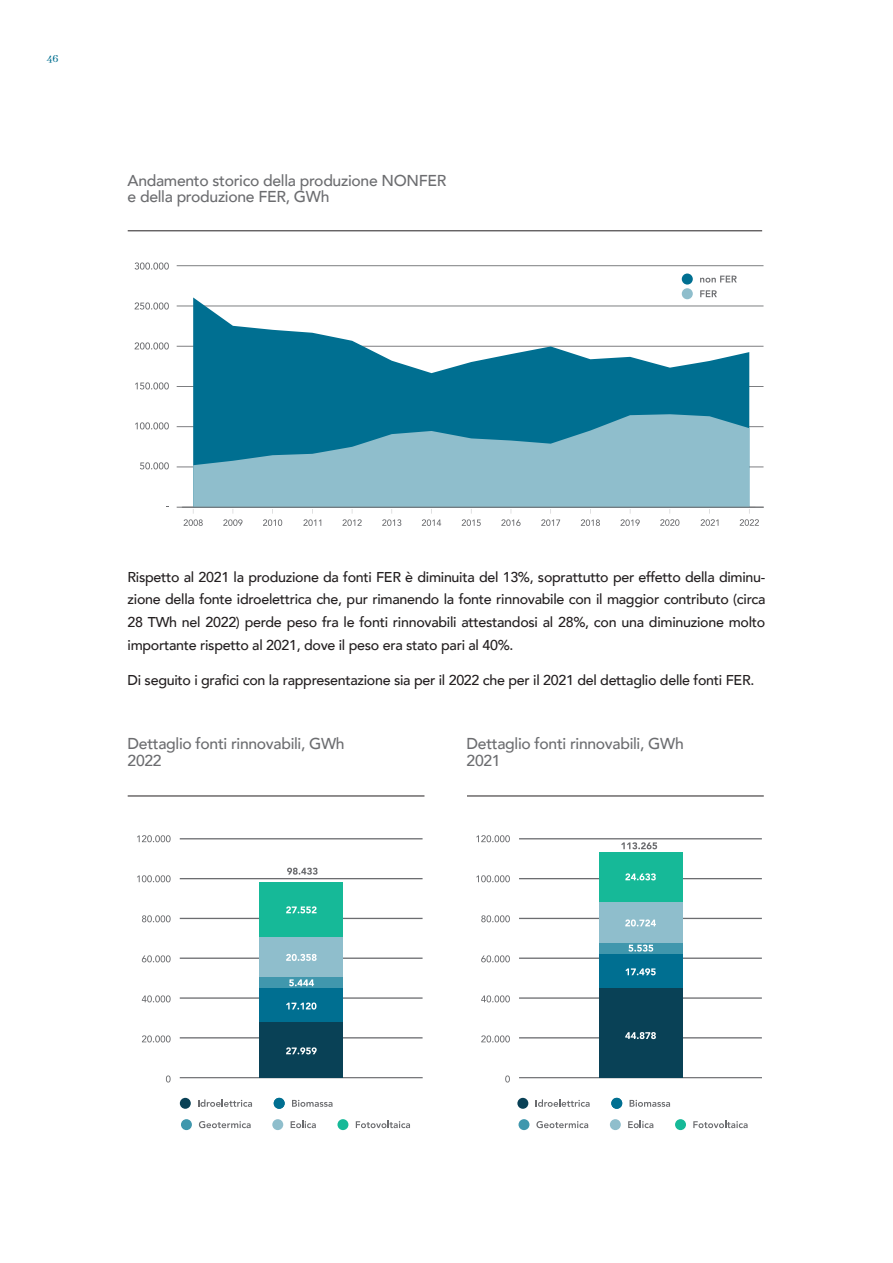
<style>
.page{position:relative;width:893px;height:1263px;background:#fff}
.page>*{position:absolute;margin:0;border:0;box-sizing:border-box;transform-origin:0 0}
.t1{font:500 15.75px/16.5px "Avenir";letter-spacing:-.02em;color:#6c6d70}
.t2{font:500 14.25px/22.5px "Avenir";letter-spacing:-.02em;color:#231f20;text-align:justify}
.t3{font:500 12px "Abhaya Libre";color:#006f90}
</style>
<div class="page">
<hr style="left:177px;top:306px;width:586px;height:1px;background:#6c6d70">
<hr style="left:177px;top:386px;width:586px;height:1px;background:#6c6d70">
<hr style="left:177px;top:426px;width:586px;height:1px;background:#6c6d70">
<hr style="left:177px;top:467px;width:586px;height:1px;background:#6c6d70">
<hr style="left:177px;top:265px;width:586px;height:1px;background:#6c6d70">
<hr style="left:177px;top:346px;width:586px;height:1px;background:#6c6d70">
<hr style="left:128px;top:231px;width:634px;height:1px;background:#231f20">
<svg style="left:135px;top:262px;width:34px;height:8px"></svg>
<svg style="left:135px;top:302px;width:34px;height:8px"></svg>
<svg style="left:135px;top:342px;width:34px;height:7px"></svg>
<svg style="left:135px;top:382px;width:34px;height:7px"></svg>
<svg style="left:135px;top:422px;width:34px;height:7px"></svg>
<svg style="left:140px;top:462px;width:29px;height:7px"></svg>
<svg style="left:700px;top:276px;width:37px;height:7px"></svg>
<div style="left:682px;top:273px;width:11px;height:12px;background:#006f91;border-radius:50%"></div>
<svg style="left:700px;top:290px;width:17px;height:7px"></svg>
<div style="left:682px;top:288px;width:11px;height:11px;background:#8fbecc;border-radius:50%"></div>
<svg style="left:193px;top:297px;width:556px;height:117px;fill:#006f91"></svg>
<svg style="left:193px;top:414px;width:556px;height:93px;background:#6aa9bc"></svg>
<hr style="left:177px;top:507px;width:587px;height:1px;background:#6c6d70">
<svg style="left:342px;top:509px;width:20px;height:17px"></svg>
<svg style="left:581px;top:509px;width:19px;height:17px"></svg>
<svg style="left:701px;top:509px;width:17px;height:17px"></svg>
<svg style="left:382px;top:509px;width:19px;height:17px"></svg>
<svg style="left:620px;top:509px;width:20px;height:17px"></svg>
<svg style="left:740px;top:509px;width:19px;height:17px"></svg>
<svg style="left:263px;top:509px;width:19px;height:17px"></svg>
<svg style="left:501px;top:509px;width:20px;height:17px"></svg>
<svg style="left:303px;top:509px;width:18px;height:17px"></svg>
<svg style="left:541px;top:509px;width:19px;height:17px"></svg>
<svg style="left:660px;top:509px;width:19px;height:17px"></svg>
<svg style="left:184px;top:509px;width:19px;height:17px"></svg>
<svg style="left:422px;top:509px;width:19px;height:17px"></svg>
<svg style="left:223px;top:509px;width:20px;height:17px"></svg>
<svg style="left:462px;top:509px;width:19px;height:17px"></svg>
<svg style="left:291px;top:1121px;width:25px;height:7px"></svg>
<div style="left:272px;top:1119px;width:11px;height:11px;background:#8fbecc;border-radius:50%"></div>
<svg style="left:628px;top:1121px;width:25px;height:7px"></svg>
<div style="left:610px;top:1119px;width:11px;height:11px;background:#8fbecc;border-radius:50%"></div>
<svg style="left:199px;top:1121px;width:52px;height:7px"></svg>
<div style="left:181px;top:1119px;width:11px;height:11px;background:#4097ad;border-radius:50%"></div>
<svg style="left:536px;top:1121px;width:52px;height:7px"></svg>
<div style="left:518px;top:1119px;width:11px;height:11px;background:#4097ad;border-radius:50%"></div>
<svg style="left:198px;top:1099px;width:54px;height:8px"></svg>
<div style="left:180px;top:1098px;width:11px;height:11px;background:#094156;border-radius:50%"></div>
<svg style="left:536px;top:1099px;width:54px;height:8px"></svg>
<div style="left:517px;top:1098px;width:11px;height:11px;background:#094156;border-radius:50%"></div>
<svg style="left:292px;top:1100px;width:40px;height:7px"></svg>
<div style="left:274px;top:1098px;width:11px;height:11px;background:#006f91;border-radius:50%"></div>
<svg style="left:630px;top:1100px;width:40px;height:7px"></svg>
<div style="left:611px;top:1098px;width:11px;height:11px;background:#006f91;border-radius:50%"></div>
<svg style="left:356px;top:1121px;width:54px;height:7px"></svg>
<div style="left:337px;top:1119px;width:11px;height:11px;background:#16b998;border-radius:50%"></div>
<svg style="left:693px;top:1121px;width:55px;height:7px"></svg>
<div style="left:675px;top:1119px;width:11px;height:11px;background:#16b998;border-radius:50%"></div>
<svg style="left:137px;top:835px;width:34px;height:7px"></svg>
<svg style="left:137px;top:875px;width:34px;height:7px"></svg>
<svg style="left:142px;top:915px;width:29px;height:7px"></svg>
<svg style="left:142px;top:955px;width:29px;height:7px"></svg>
<svg style="left:142px;top:995px;width:29px;height:7px"></svg>
<svg style="left:142px;top:1035px;width:29px;height:7px"></svg>
<svg style="left:166px;top:1075px;width:5px;height:7px"></svg>
<hr style="left:180px;top:878px;width:243px;height:1px;background:#6c6d70">
<hr style="left:180px;top:958px;width:243px;height:1px;background:#6c6d70">
<hr style="left:180px;top:998px;width:243px;height:1px;background:#6c6d70">
<hr style="left:180px;top:1037px;width:243px;height:1px;background:#6c6d70">
<hr style="left:180px;top:838px;width:243px;height:1px;background:#6c6d70">
<hr style="left:180px;top:918px;width:243px;height:1px;background:#6c6d70">
<hr style="left:180px;top:1077px;width:243px;height:1px;background:#6c6d70">
<hr style="left:128px;top:796px;width:296px;height:1px;background:#231f20">
<svg style="left:476px;top:835px;width:34px;height:7px"></svg>
<svg style="left:476px;top:875px;width:34px;height:7px"></svg>
<svg style="left:481px;top:915px;width:29px;height:7px"></svg>
<svg style="left:481px;top:955px;width:29px;height:7px"></svg>
<svg style="left:481px;top:995px;width:29px;height:7px"></svg>
<svg style="left:481px;top:1035px;width:29px;height:7px"></svg>
<svg style="left:505px;top:1075px;width:5px;height:7px"></svg>
<hr style="left:519px;top:878px;width:243px;height:1px;background:#6c6d70">
<hr style="left:519px;top:958px;width:243px;height:1px;background:#6c6d70">
<hr style="left:519px;top:998px;width:243px;height:1px;background:#6c6d70">
<hr style="left:519px;top:1037px;width:243px;height:1px;background:#6c6d70">
<hr style="left:519px;top:838px;width:243px;height:1px;background:#6c6d70">
<hr style="left:519px;top:918px;width:243px;height:1px;background:#6c6d70">
<hr style="left:519px;top:1077px;width:243px;height:1px;background:#6c6d70">
<hr style="left:467px;top:796px;width:297px;height:1px;background:#231f20">
<div style="left:259px;top:1022px;width:84px;height:56px;background:#094156"></div>
<div style="left:259px;top:988px;width:84px;height:34px;background:#006f91"></div>
<div style="left:259px;top:977px;width:84px;height:11px;background:#4097ad"></div>
<div style="left:259px;top:936px;width:84px;height:41px;background:#8fbecc"></div>
<div style="left:259px;top:882px;width:84px;height:54px;background:#16b998"></div>
<svg style="left:286px;top:1047px;width:31px;height:7px"></svg>
<svg style="left:286px;top:1002px;width:30px;height:7px"></svg>
<svg style="left:289px;top:979px;width:25px;height:7px"></svg>
<svg style="left:286px;top:954px;width:31px;height:7px"></svg>
<svg style="left:286px;top:906px;width:31px;height:7px"></svg>
<svg style="left:287px;top:868px;width:31px;height:7px"></svg>
<div style="left:598px;top:988px;width:84px;height:90px;background:#094156"></div>
<div style="left:598px;top:953px;width:84px;height:35px;background:#006f91"></div>
<div style="left:598px;top:942px;width:84px;height:11px;background:#4097ad"></div>
<div style="left:598px;top:901px;width:84px;height:41px;background:#8fbecc"></div>
<div style="left:598px;top:852px;width:84px;height:49px;background:#16b998"></div>
<svg style="left:625px;top:1032px;width:31px;height:7px"></svg>
<svg style="left:625px;top:968px;width:31px;height:7px"></svg>
<svg style="left:628px;top:944px;width:25px;height:7px"></svg>
<svg style="left:625px;top:919px;width:31px;height:7px"></svg>
<svg style="left:625px;top:873px;width:31px;height:7px"></svg>
<svg style="left:621px;top:842px;width:36px;height:7px"></svg>
<p class="t3" style="left:47px;top:52px;width:13px">46</p>
<p class="t1" style="left:128px;top:171px;width:320px">Andamento storico della produzione NONFER e della produzione FER, GWh</p>
<p class="t2" style="left:128px;top:565px;width:639px">Rispetto al 2021 la produzione da fonti FER è diminuita del 13%, soprattutto per effetto della diminu&shy;zione della fonte idroelettrica che, pur rimanendo la fonte rinnovabile con il maggior contributo (circa 28 TWh nel 2022) perde peso fra le fonti rinnovabili attestandosi al 28%, con una diminuzione molto importante rispetto al 2021, dove il peso era stato pari al 40%.</p>
<p class="t2" style="left:128px;top:668px;width:628px">Di seguito i grafici con la rappresentazione sia per il 2022 che per il 2021 del dettaglio delle fonti FER.</p>
<p class="t1" style="left:128px;top:735px;width:219px">Dettaglio fonti rinnovabili, GWh</p>
<p class="t1" style="left:467px;top:735px;width:219px">Dettaglio fonti rinnovabili, GWh</p>
<p class="t1" style="left:128px;top:751px;width:36px">2022</p>
<p class="t1" style="left:467px;top:751px;width:36px">2021</p>
</div>
